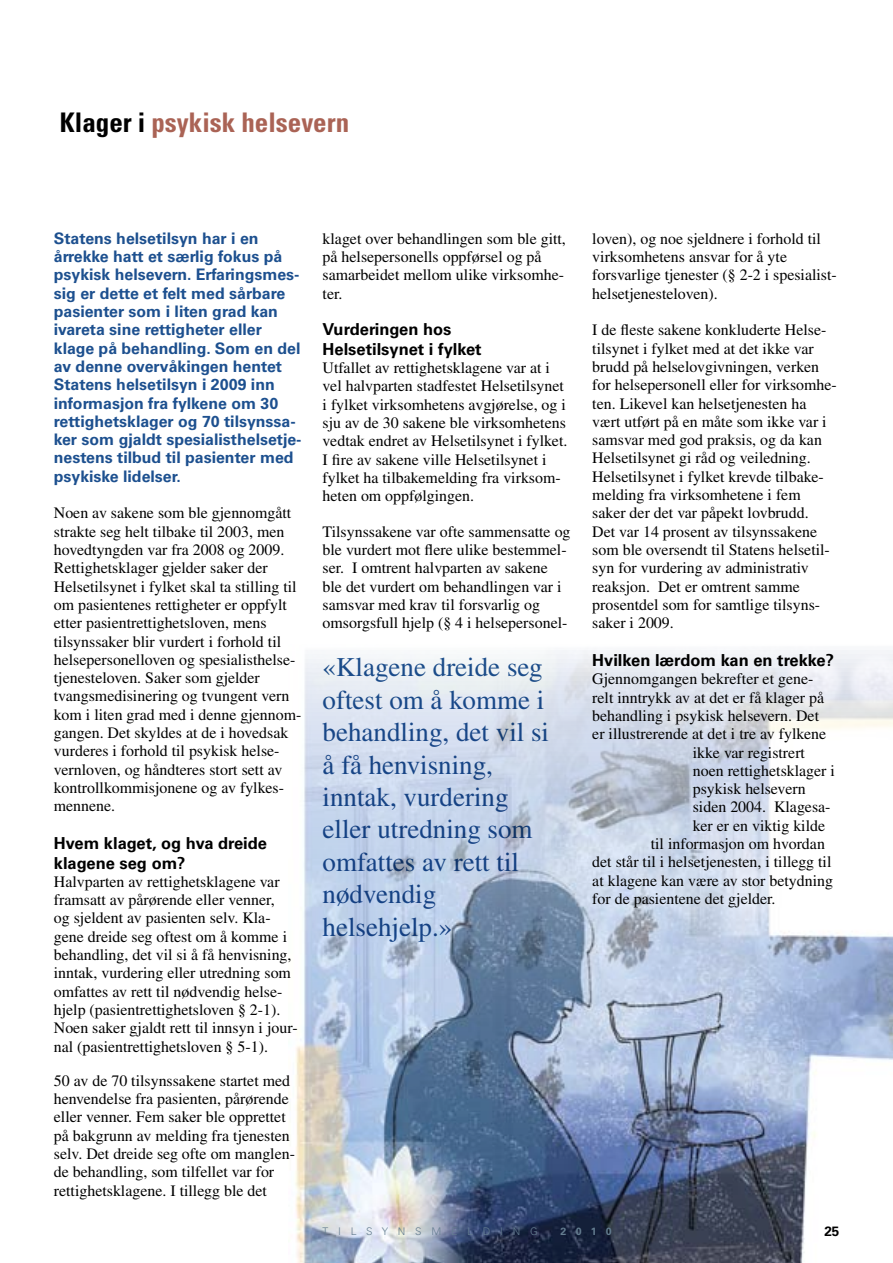
<style>
.page{position:relative;width:893px;height:1263px;background:#fff}
.page>*{position:absolute;margin:0;border:0;box-sizing:border-box;transform-origin:0 0}
.t1{font:27px/32.4px "Times";color:#1d508f}
.t2{font:700 condensed 27px "Univers";color:#aa6355}
.t3{font:700 16.5px/19.5px "Univers";color:#000}
.t4{font:15.9px/18.3px "Times";color:#000}
.t5{font:700 15.9px/18.3px "Univers";color:#1d508f}
.t6{font:700 13.5px "Univers";color:#000}
.t7{font:300 10.5px "Univers";letter-spacing:.93em;color:#647d90}
.t8{font:700 10.5px "Univers";color:#647d90}
.s1{color:#000}
</style>
<div class="page">
<img style="left:295px;top:650px;width:598px;height:613px">
<h1 class="t2" style="left:60px;top:106px;width:291px"><span class="s1">Klager i</span> psykisk helsevern</h1>
<p class="t5" style="left:54px;top:229px;width:249px">Statens helsetilsyn har i en årrekke hatt et særlig fokus på psykisk helsevern. Erfaringsmes&shy;sig er dette et felt med sårbare pasienter som i liten grad kan ivareta sine rettigheter eller klage på behandling. Som en del av denne overvåkingen hentet<br>Statens helsetilsyn i 2009 inn informasjon fra fylkene om 30 rettighetsklager og 70 tilsynssa&shy;ker som gjaldt spesialisthelsetje&shy;nestens tilbud til pasienter med psykiske lidelser.</p>
<p class="t4" style="left:54px;top:504px;width:249px">Noen av sakene som ble gjennomgått strakte seg helt tilbake til 2003, men hovedtyngden var fra 2008 og 2009.<br>Rettighetsklager gjelder saker der Helsetilsynet i fylket skal ta stilling til om pasientenes rettigheter er oppfylt etter pasientrettighetsloven, mens tilsynssaker blir vurdert i forhold til helsepersonelloven og spesialisthelse&shy;tjenesteloven. Saker som gjelder tvangsmedisinering og tvungent vern kom i liten grad med i denne gjennom&shy;gangen. Det skyldes at de i hovedsak vurderes i forhold til psykisk helse&shy;vernloven, og håndteres stort sett av kontrollkommisjonene og av fylkes&shy;mennene.</p>
<p class="t3" style="left:54px;top:833px;width:215px">Hvem klaget, og hva dreide klagene seg om?</p>
<p class="t4" style="left:54px;top:872px;width:245px">Halvparten av rettighetsklagene var framsatt av pårørende eller venner,<br>og sjeldent av pasienten selv. Kla&shy;gene dreide seg oftest om å komme i behandling, det vil si å få henvisning, inntak, vurdering eller utredning som omfattes av rett til nødvendig helse&shy;hjelp (pasientrettighetsloven § 2-1).<br>Noen saker gjaldt rett til innsyn i jour&shy;nal (pasientrettighetsloven § 5-1).</p>
<p class="t4" style="left:54px;top:1071px;width:243px">50 av de 70 tilsynssakene startet med henvendelse fra pasienten, pårørende eller venner. Fem saker ble opprettet på bakgrunn av melding fra tjenesten selv. Det dreide seg ofte om manglen&shy;de behandling, som tilfellet var for rettighetsklagene. I tillegg ble det</p>
<p class="t4" style="left:323px;top:229px;width:245px">klaget over behandlingen som ble gitt, på helsepersonells oppførsel og på samarbeidet mellom ulike virksomhe&shy;ter.</p>
<p class="t3" style="left:323px;top:320px;width:160px">Vurderingen hos<br>Helsetilsynet i fylket</p>
<p class="t4" style="left:323px;top:359px;width:246px">Utfallet av rettighetsklagene var at i vel halvparten stadfestet Helsetilsynet i fylket virksomhetens avgjørelse, og i sju av de 30 sakene ble virksomhetens vedtak endret av Helsetilsynet i fylket.<br>I fire av sakene ville Helsetilsynet i fylket ha tilbakemelding fra virksom&shy;heten om oppfølgingen.</p>
<p class="t4" style="left:323px;top:522px;width:249px">Tilsynssakene var ofte sammensatte og ble vurdert mot flere ulike bestemmel&shy;ser. I omtrent halvparten av sakene ble det vurdert om behandlingen var i samsvar med krav til forsvarlig og omsorgsfull hjelp (§ 4 i helsepersonel-</p>
<h1 class="t1" style="left:323px;top:651px;width:228px">«Klagene dreide seg oftest om å komme i behandling, det vil si å få henvisning, inntak, vurdering eller utredning som omfattes av rett til nødvendig helsehjelp.»</h1>
<p class="t4" style="left:592px;top:229px;width:246px">loven), og noe sjeldnere i forhold til virksomhetens ansvar for å yte forsvarlige tjenester (§ 2-2 i spesialist&shy;helsetjenesteloven).</p>
<p class="t4" style="left:592px;top:321px;width:246px">I de fleste sakene konkluderte Helse&shy;tilsynet i fylket med at det ikke var brudd på helselovgivningen, verken for helsepersonell eller for virksomhe&shy;ten. Likevel kan helsetjenesten ha vært utført på en måte som ikke var i samsvar med god praksis, og da kan Helsetilsynet gi råd og veiledning.<br>Helsetilsynet i fylket krevde tilbake&shy;melding fra virksomhetene i fem saker der det var påpekt lovbrudd.<br>Det var 14 prosent av tilsynssakene som ble oversendt til Statens helsetil&shy;syn for vurdering av administrativ reaksjon. Det er omtrent samme prosentdel som for samtlige tilsyns&shy;saker i 2009.</p>
<p class="t3" style="left:592px;top:650px;width:243px">Hvilken lærdom kan en trekke?</p>
<p class="t4" style="left:592px;top:670px;width:223px">Gjennomgangen bekrefter et gene-</p>
<p class="t4" style="left:592px;top:688px;width:233px">relt inntrykk av at det er få klager på</p>
<p class="t4" style="left:592px;top:706px;width:228px">behandling i psykisk helsevern. Det</p>
<p class="t4" style="left:592px;top:725px;width:235px">er illustrerende at det i tre av fylkene</p>
<p class="t4" style="left:693px;top:743px;width:114px">ikke var registrert</p>
<p class="t4" style="left:693px;top:761px;width:144px">noen rettighetsklager i</p>
<p class="t4" style="left:693px;top:779px;width:114px">psykisk helsevern</p>
<p class="t4" style="left:693px;top:798px;width:139px">siden 2004. Klagesa-</p>
<p class="t4" style="left:693px;top:816px;width:134px">ker er en viktig kilde</p>
<p class="t4" style="left:651px;top:834px;width:176px">til informasjon om hvordan</p>
<p class="t4" style="left:592px;top:853px;width:241px">det står til i helsetjenesten, i tillegg til</p>
<p class="t4" style="left:592px;top:871px;width:242px">at klagene kan være av stor betydning</p>
<p class="t4" style="left:592px;top:889px;width:185px">for de pasientene det gjelder.</p>
<p class="t7" style="left:323px;top:1225px;width:217px">TILSYNSMELDING</p>
<p class="t8" style="left:560px;top:1225px;width:53px">2010</p>
<p class="t6" style="left:824px;top:1223px;width:17px">25</p>
</div>
